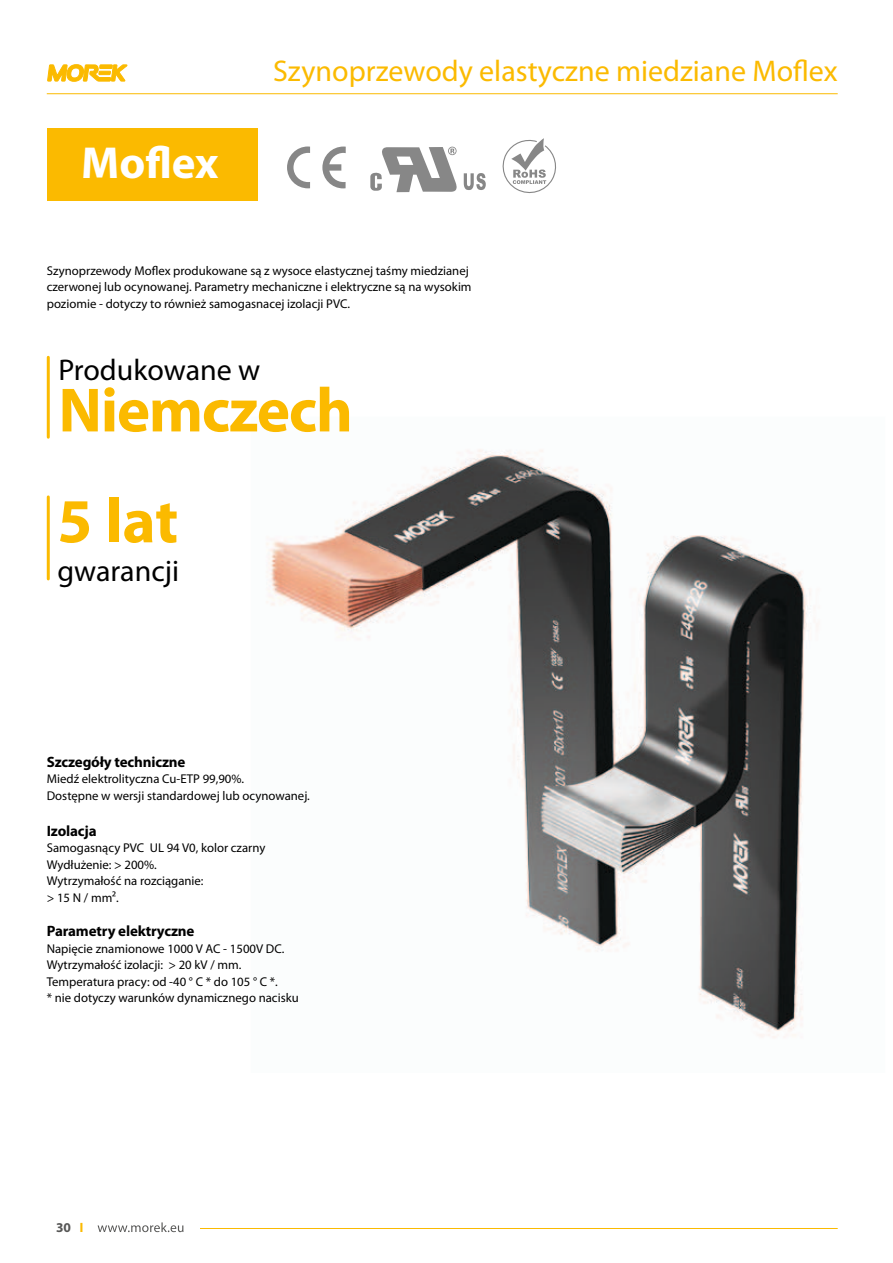
<style>
.page{position:relative;width:893px;height:1263px;background:#fff}
.page>*{position:absolute;margin:0;border:0;box-sizing:border-box;transform-origin:0 0}
.t1{font:700 63px "Myriad Pro";letter-spacing:-.02em;color:#fbba00}
.t2{font:700 45px "Myriad Pro";color:#fff}
.t3{font:30px "Myriad Pro";color:#fbba00}
.t4{font:30px "Myriad Pro";color:#000}
.t5{font:700 15px "Myriad Pro";letter-spacing:-.01em;color:#000}
.t6{font:700 13.5px "Myriad Pro";color:#575756}
.t7{font:12.75px/16.5px "Myriad Pro";color:#000}
</style>
<div class="page">
<div style="left:47px;top:128px;width:210px;height:72px;background:#fbba00"></div>
<svg style="left:287px;top:146px;width:59px;height:42px"></svg>
<svg style="left:370px;top:147px;width:116px;height:45px"></svg>
<img style="left:266px;top:449px;width:552px;height:589px">
<svg style="left:502px;top:138px;width:54px;height:55px"></svg>
<hr style="left:47px;top:357px;width:3px;height:80px;background:#fbba00">
<hr style="left:47px;top:497px;width:3px;height:82px;background:#fbba00">
<hr style="left:47px;top:93px;width:791px;height:1px;background:#fbba00">
<svg style="left:48px;top:65px;width:79px;height:16px"></svg>
<hr style="left:94px;top:1228px;width:744px;height:1px;background:#fbba00">
<div style="left:47px;top:1210px;width:153px;height:34px;background:#fff"></div>
<svg style="left:98px;top:1222px;width:85px;height:10px"></svg>
<h2 class="t2" style="left:81px;top:134px;width:139px">Moflex</h2>
<h3 class="t3" style="left:273px;top:53px;width:566px">Szynoprzewody elastyczne miedziane Moflex</h3>
<p class="t7" style="left:47px;top:262px;width:426px">Szynoprzewody Moflex produkowane są z wysoce elastycznej taśmy miedzianej czerwonej lub ocynowanej. Parametry mechaniczne i elektryczne są na wysokim poziomie - dotyczy to również samogasnacej izolacji PVC.</p>
<h3 class="t4" style="left:58px;top:352px;width:203px">Produkowane w</h3>
<h1 class="t1" style="left:58px;top:369px;width:296px">Niemczech</h1>
<h1 class="t1" style="left:57px;top:480px;width:122px">5 lat</h1>
<h3 class="t4" style="left:57px;top:553px;width:123px">gwarancji</h3>
<p class="t5" style="left:47px;top:752px;width:140px">Szczegóły techniczne</p>
<p class="t7" style="left:47px;top:770px;width:265px">Miedź elektrolityczna Cu-ETP 99,90%.<br>Dostępne w wersji standardowej lub ocynowanej.</p>
<p class="t5" style="left:47px;top:821px;width:51px">Izolacja</p>
<p class="t7" style="left:47px;top:839px;width:220px">Samogasnący PVC UL 94 V0, kolor czarny<br>Wydłużenie: &gt; 200%.<br>Wytrzymałość na rozciąganie:<br>&gt; 15 N / mm².</p>
<p class="t5" style="left:47px;top:921px;width:149px">Parametry elektryczne</p>
<p class="t7" style="left:47px;top:940px;width:253px">Napięcie znamionowe 1000 V AC - 1500V DC.<br>Wytrzymałość izolacji: &gt; 20 kV / mm.<br>Temperatura pracy: od -40 ° C * do 105 ° C *.<br>* nie dotyczy warunków dynamicznego nacisku</p>
<p class="t6" style="left:56px;top:1218px;width:16px">30</p>
</div>
